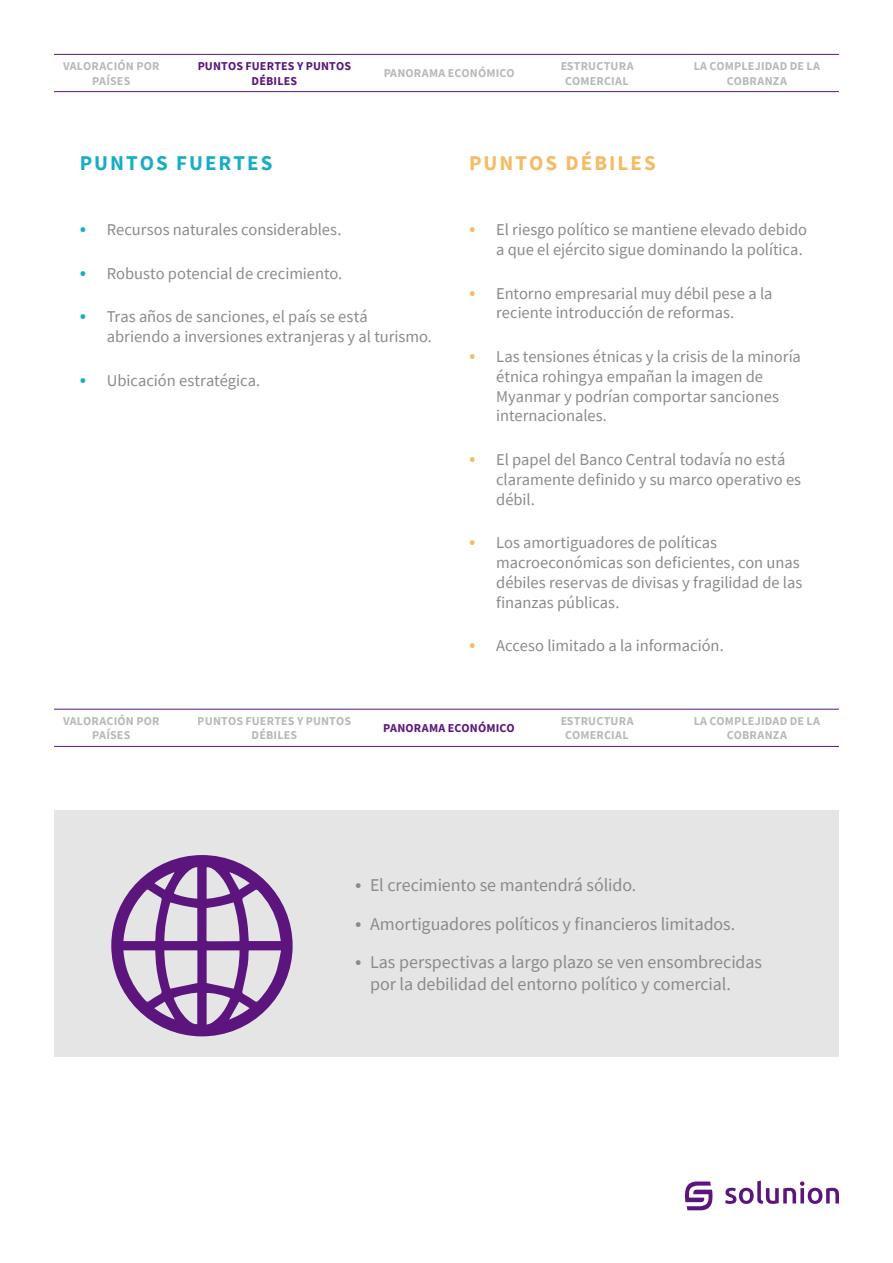
<style>
.page{position:relative;width:893px;height:1263px;background:#fff}
.page>*{position:absolute;margin:0;border:0;box-sizing:border-box;transform-origin:0 0}
.t1{font:700 21px "Source Sans Pro";letter-spacing:.095em;color:#17aec4}
.t2{font:700 21px "Source Sans Pro";letter-spacing:.095em;color:#f5bb64}
.t3{font:18px/21.6px "Source Sans Pro";letter-spacing:-.005em;color:#898a8d}
.t4{font:16.5px/19.8px "Source Sans Pro";color:#898a8d}
.t5{font:700 12px/14.4px "Source Sans Pro";letter-spacing:.015em;color:#898a8d;text-align:center}
.t6{font:700 12px/14.4px "Source Sans Pro";letter-spacing:.015em;color:#5c157d;text-align:center}
.s1{font-size:21px;color:#17aec4}
.s2{font-size:21px;color:#f5bb64}
.s3{font-size:21px}
</style>
<div class="page">
<svg style="left:725px;top:1181px;width:114px;height:23px"></svg>
<svg style="left:685px;top:1181px;width:28px;height:29px"></svg>
<div style="left:54px;top:810px;width:785px;height:247px;background:#e6e5e6"></div>
<svg style="left:111px;top:855px;width:182px;height:182px"></svg>
<hr style="left:54px;top:709px;width:785px;height:1px;background:#5c157d">
<hr style="left:54px;top:746px;width:785px;height:1px;background:#5c157d">
<hr style="left:54px;top:54px;width:785px;height:1px;background:#5c157d">
<hr style="left:54px;top:91px;width:785px;height:1px;background:#5c157d">
<p class="t5" style="left:63px;top:59px;width:98px">VALORACIÓN POR<br>PAÍSES</p>
<p class="t5" style="left:383px;top:66px;width:133px">PANORAMA ECONÓMICO</p>
<p class="t6" style="left:198px;top:59px;width:155px">PUNTOS FUERTES Y PUNTOS<br>DÉBILES</p>
<p class="t5" style="left:560px;top:59px;width:75px">ESTRUCTURA<br>COMERCIAL</p>
<p class="t5" style="left:693px;top:59px;width:128px">LA COMPLEJIDAD DE LA<br>COBRANZA</p>
<p class="t1" style="left:80px;top:151px;width:194px">PUNTOS FUERTES</p>
<p class="t2" style="left:469px;top:151px;width:188px">PUNTOS DÉBILES</p>
<p class="t4" style="left:80px;top:220px;width:263px"><span class="s1">•</span> Recursos naturales considerables.</p>
<p class="t4" style="left:80px;top:264px;width:264px"><span class="s1">•</span> Robusto potencial de crecimiento.</p>
<p class="t4" style="left:107px;top:307px;width:327px;text-indent:-27px"><span class="s1">•</span> Tras años de sanciones, el país se está abriendo a inversiones extranjeras y al turismo.</p>
<p class="t4" style="left:80px;top:371px;width:182px"><span class="s1">•</span> Ubicación estratégica.</p>
<p class="t4" style="left:469px;top:220px;width:339px;text-align:right"><span class="s2">•</span> El riesgo político se mantiene elevado debido a que el ejército sigue dominando la política.</p>
<p class="t4" style="left:496px;top:283px;width:278px;text-indent:-27px"><span class="s2">•</span> Entorno empresarial muy débil pese a la reciente introducción de reformas.</p>
<p class="t4" style="left:496px;top:347px;width:306px;text-indent:-27px"><span class="s2">•</span> Las tensiones étnicas y la crisis de la minoría étnica rohingya empañan la imagen de Myanmar y podrían comportar sanciones internacionales.</p>
<p class="t4" style="left:496px;top:450px;width:306px;text-indent:-27px"><span class="s2">•</span> El papel del Banco Central todavía no está claramente definido y su marco operativo es débil.</p>
<p class="t4" style="left:496px;top:533px;width:308px;text-indent:-27px"><span class="s2">•</span> Los amortiguadores de políticas macroeconómicas son deficientes, con unas débiles reservas de divisas y fragilidad de las finanzas públicas.</p>
<p class="t4" style="left:469px;top:636px;width:256px"><span class="s2">•</span> Acceso limitado a la información.</p>
<p class="t5" style="left:63px;top:714px;width:98px">VALORACIÓN POR<br>PAÍSES</p>
<p class="t6" style="left:383px;top:721px;width:133px">PANORAMA ECONÓMICO</p>
<p class="t5" style="left:198px;top:714px;width:155px">PUNTOS FUERTES Y PUNTOS<br>DÉBILES</p>
<p class="t5" style="left:560px;top:714px;width:75px">ESTRUCTURA<br>COMERCIAL</p>
<p class="t5" style="left:693px;top:714px;width:128px">LA COMPLEJIDAD DE LA<br>COBRANZA</p>
<p class="t3" style="left:355px;top:874px;width:283px"><span class="s3">•</span> El crecimiento se mantendrá sólido.</p>
<p class="t3" style="left:355px;top:913px;width:382px"><span class="s3">•</span> Amortiguadores políticos y financieros limitados.</p>
<p class="t3" style="left:370px;top:951px;width:393px;text-indent:-15px"><span class="s3">•</span> Las perspectivas a largo plazo se ven ensombrecidas por la debilidad del entorno político y comercial.</p>
</div>
